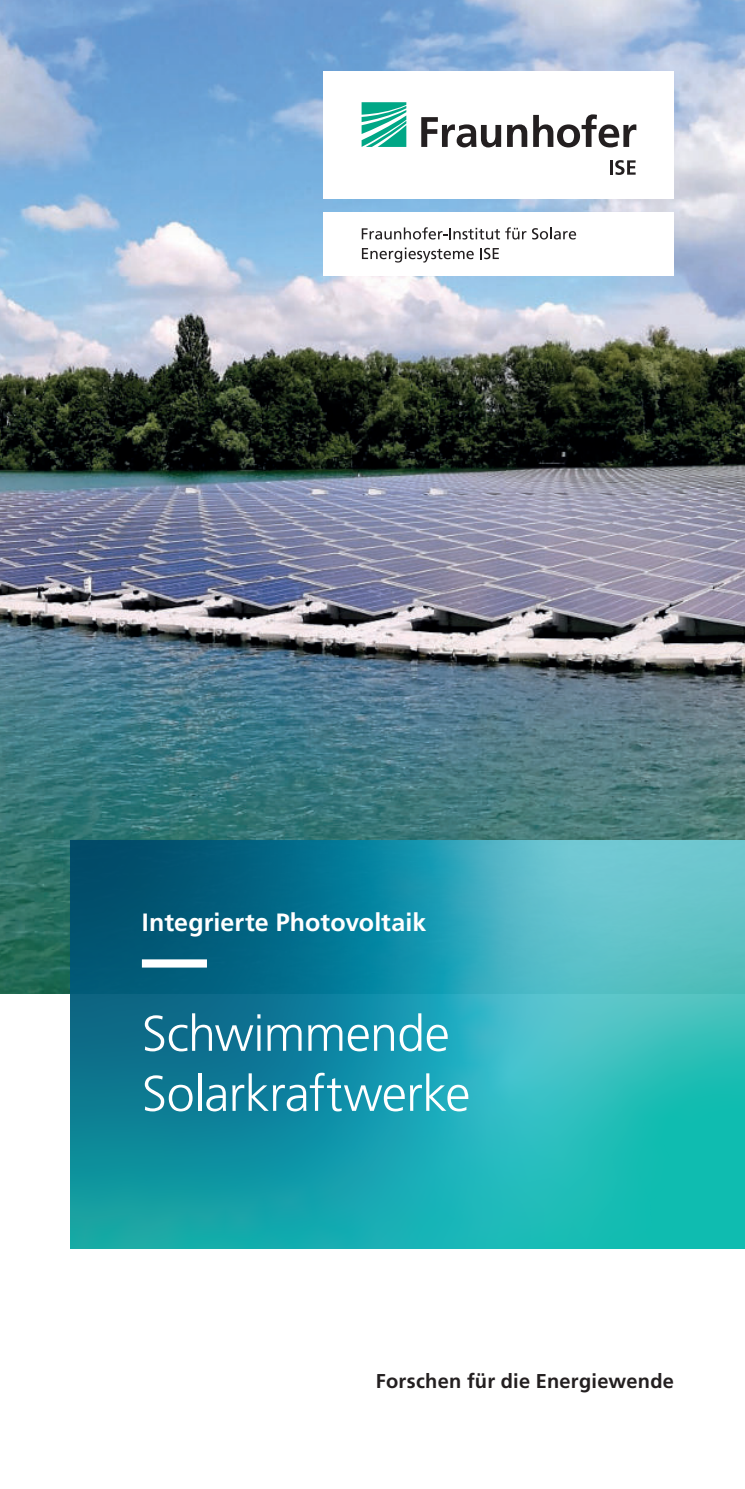
<style>
.page{position:relative;width:745px;height:1489px;background:#fff}
.page>*{position:absolute;margin:0;border:0;box-sizing:border-box;transform-origin:0 0}
.t1{font:300 50px/60px "Frutiger LT Com";letter-spacing:-.015em;color:#fff}
.t2{font:700 25px "Frutiger LT Com";letter-spacing:.005em;color:#fff}
.t3{font:700 20px "Frutiger LT Com";letter-spacing:.015em;color:#231f20}
</style>
<div class="page">
<img style="left:0;top:0;width:744px;height:993px">
<svg style="left:71px;top:840px;width:673px;height:408px;background:#219caa"></svg>
<div style="left:323px;top:71px;width:350px;height:127px;background:#fff"></div>
<div style="left:323px;top:212px;width:350px;height:63px;background:#fff"></div>
<svg style="left:361px;top:227px;width:138px;height:12px"></svg>
<svg style="left:505px;top:227px;width:70px;height:12px"></svg>
<svg style="left:361px;top:247px;width:112px;height:15px"></svg>
<svg style="left:480px;top:248px;width:18px;height:11px"></svg>
<svg style="left:361px;top:102px;width:45px;height:45px"></svg>
<svg style="left:421px;top:114px;width:215px;height:33px"></svg>
<hr style="left:609px;top:160px;width:3px;height:15px;background:#231f20">
<svg style="left:615px;top:160px;width:20px;height:15px"></svg>
<svg style="left:142px;top:959px;width:531px;height:8px;background:#41a4b6"></svg>
<p class="t2" style="left:142px;top:911px;width:286px">Integrierte Photovoltaik</p>
<p class="t1" style="left:142px;top:1005px;width:330px">Schwimmende<br>Solarkraftwerke</p>
<p class="t3" style="left:375px;top:1372px;width:299px">Forschen für die Energiewende</p>
</div>
